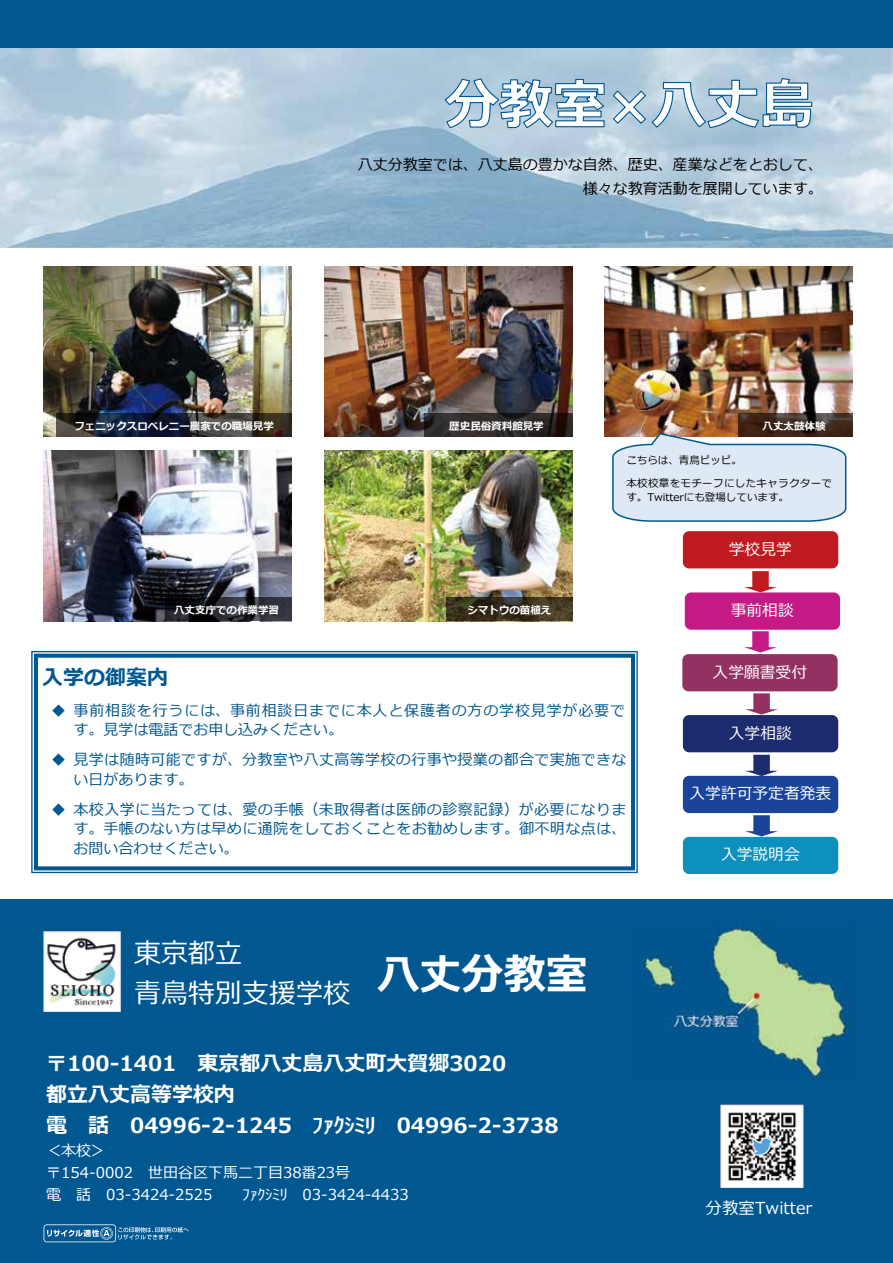
<style>
.page{position:relative;width:893px;height:1263px;background:#fff}
.page>*{position:absolute;margin:0;border:0;box-sizing:border-box;transform-origin:0 0}
.t1{font:27px/39.5px "Meiryo";color:#fff}
.t2{font:700 21px/30.8px "Meiryo";color:#fff}
.t3{font:700 21px "Meiryo";color:#015790}
.t4{font:16.5px "Meiryo";color:#fff}
.t5{font:15.75px "Meiryo";color:#fff}
.t6{font:15px/19.5px "Meiryo";letter-spacing:.025em;color:#015790}
.t7{font:15px/21.9px "Meiryo";color:#fff}
.t8{font:15px/19.5px "Meiryo";letter-spacing:.055em;color:#015790}
.t9{font:15px/23.5px "Meiryo";color:#000;text-align:right}
.t10{font:700 10.5px "Meiryo";color:#fff}
.t11{font:10.5px/14.1px "Meiryo";letter-spacing:.025em;color:#000}
.t12{font:10.5px "Meiryo";color:#000}
.s1{font-family:"MS Mincho"}
</style>
<div class="page">
<img style="left:605px;top:267px;width:248px;height:170px">
<img style="left:324px;top:267px;width:248px;height:170px">
<img style="left:44px;top:267px;width:248px;height:170px">
<img style="left:324px;top:451px;width:248px;height:170px">
<img style="left:44px;top:451px;width:248px;height:170px">
<svg style="left:739px;top:413px;width:114px;height:24px;background:#3e2b21"></svg>
<svg style="left:424px;top:413px;width:148px;height:24px;background:#2c2727"></svg>
<svg style="left:446px;top:598px;width:126px;height:23px;background:#3b3220"></svg>
<svg style="left:165px;top:598px;width:127px;height:23px;background:#22242b"></svg>
<svg style="left:57px;top:413px;width:235px;height:24px;background:#2c2e34"></svg>
<img style="left:0;top:48px;width:893px;height:199px">
<div style="left:0;top:899px;width:893px;height:364px;background:#015790"></div>
<div style="left:0;top:0;width:893px;height:48px;background:#015790"></div>
<svg style="left:443px;top:77px;width:370px;height:52px"></svg>
<img style="left:44px;top:931px;width:76px;height:81px">
<img style="left:721px;top:1104px;width:83px;height:83px">
<svg style="left:31px;top:651px;width:607px;height:222px"></svg>
<div style="left:683px;top:531px;width:155px;height:37px;background:#bf1a20;border-radius:6px"></div>
<svg style="left:611px;top:432px;width:236px;height:90px;background:#d2dce7"></svg>
<div style="left:685px;top:592px;width:155px;height:38px;background:#c41a86;border-radius:6px"></div>
<div style="left:682px;top:654px;width:156px;height:37px;background:#933162;border-radius:6px"></div>
<div style="left:683px;top:715px;width:155px;height:37px;background:#1d2c6f;border-radius:6px"></div>
<div style="left:683px;top:776px;width:155px;height:37px;background:#1a449a;border-radius:6px"></div>
<div style="left:683px;top:837px;width:155px;height:37px;background:#0e90bf;border-radius:6px"></div>
<svg style="left:745px;top:815px;width:33px;height:21px"></svg>
<svg style="left:745px;top:755px;width:33px;height:21px"></svg>
<svg style="left:745px;top:693px;width:33px;height:22px"></svg>
<svg style="left:744px;top:571px;width:33px;height:21px"></svg>
<svg style="left:744px;top:631px;width:33px;height:21px"></svg>
<img style="left:633px;top:924px;width:225px;height:155px">
<svg style="left:44px;top:1224px;width:145px;height:18px"></svg>
<p class="t9" style="left:358px;top:153px;width:467px">八丈分教室では、八丈島の豊かな自然、歴史、産業などをとおして、様々な教育活動を展開しています。</p>
<p class="t10" style="left:74px;top:420px;width:201px">フェニックスロベレニー農家での職場見学</p>
<p class="t10" style="left:449px;top:420px;width:96px">歴史民俗資料館見学</p>
<p class="t10" style="left:763px;top:420px;width:65px">八丈太鼓体験</p>
<p class="t12" style="left:626px;top:454px;width:117px">こちらは、青鳥ピッピ。</p>
<p class="t11" style="left:626px;top:476px;width:207px">本校校章をモチーフにしたキャラクターです。Twitterにも登場しています。</p>
<p class="t10" style="left:174px;top:604px;width:107px">八丈支庁での作業学習</p>
<p class="t10" style="left:467px;top:604px;width:86px">シマトウの苗植え</p>
<h2 class="t3" style="left:42px;top:666px;width:127px">入学の御案内</h2>
<p class="t8" style="left:74px;top:701px;width:553px;text-indent:-23px"><span class="s1">◆</span> 事前相談を行うには、事前相談日までに本人と保護者の方の学校見学が必要です。見学は電話でお申し込みください。</p>
<p class="t6" style="left:74px;top:750px;width:554px;text-indent:-22px"><span class="s1">◆</span> 見学は随時可能ですが、分教室や八丈高等学校の行事や授業の都合で実施できない日があります。</p>
<p class="t6" style="left:74px;top:799px;width:554px;text-align:justify;text-indent:-22px"><span class="s1">◆</span> 本校入学に当たっては、愛の手帳（未取得者は医師の診察記録）が必要になります。手帳のない方は早めに通院をしておくことをお勧めします。御不明な点は、お問い合わせください。</p>
<h1 class="t1" style="left:134px;top:934px;width:455px">東京都立<br>青鳥特別支援学校 <sup>八丈分教室</sup></h1>
<h2 class="t2" style="left:46px;top:1048px;width:514px">〒100-1401 東京都八丈島八丈町大賀郷3020<br>都立八丈高等学校内<br>電 話 04996-2-1245 ﾌｧｸｼﾐﾘ 04996-2-3738</h2>
<p class="t7" style="left:46px;top:1140px;width:306px">＜本校＞<br>〒154-0002 世田谷区下馬二丁目38番23号電 話 03-3424-2525</p>
<p class="t7" style="left:242px;top:1184px;width:168px">ﾌｧｸｼﾐﾘ 03-3424-4433</p>
<p class="t5" style="left:729px;top:540px;width:64px">学校見学</p>
<p class="t5" style="left:731px;top:601px;width:64px">事前相談</p>
<p class="t5" style="left:713px;top:663px;width:96px">入学願書受付</p>
<p class="t5" style="left:729px;top:724px;width:64px">入学相談</p>
<p class="t5" style="left:689px;top:785px;width:143px">入学許可予定者発表</p>
<p class="t5" style="left:721px;top:846px;width:80px">入学説明会</p>
<p class="t4" style="left:706px;top:1198px;width:108px">分教室Twitter</p>
</div>
